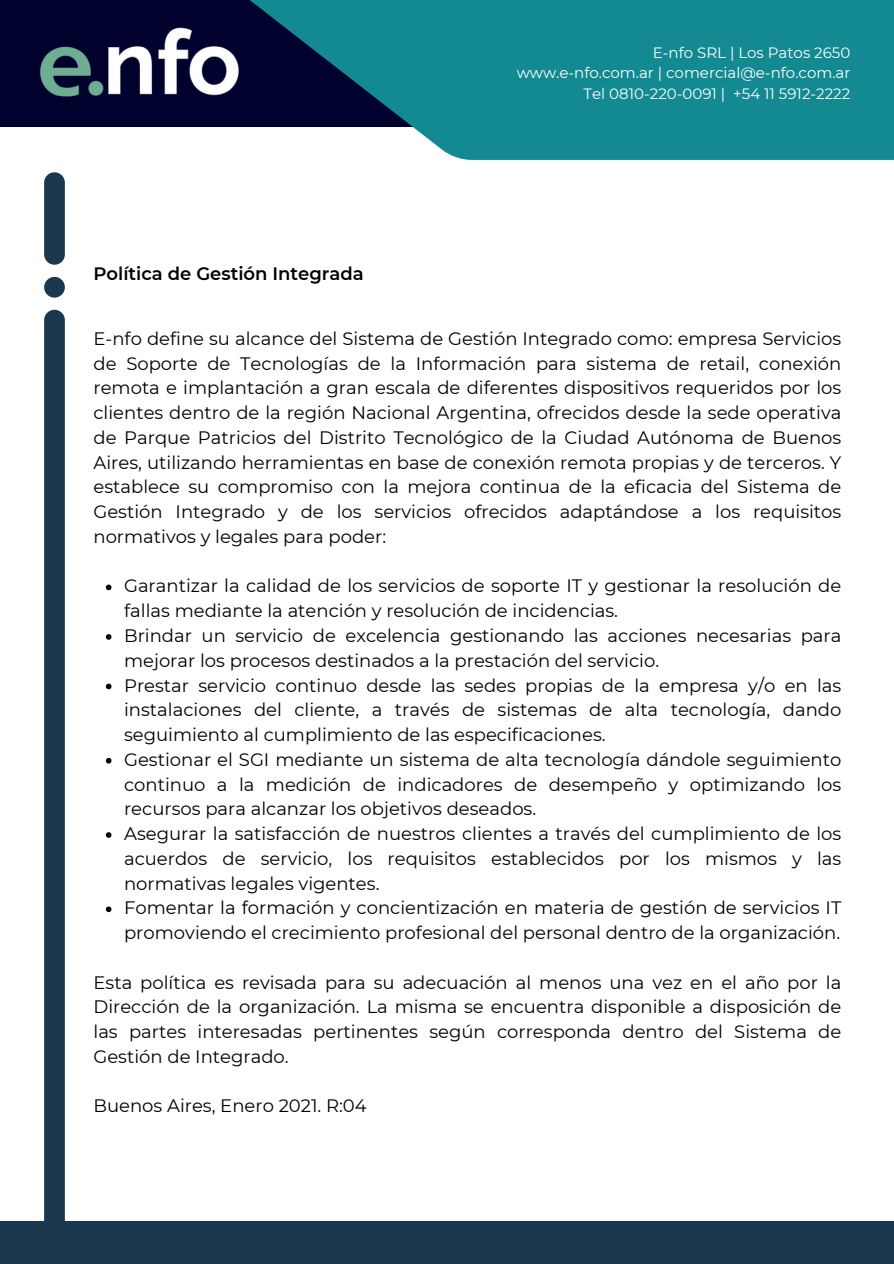
<style>
.page{position:relative;width:894px;height:1264px;background:#fff}
.page>*{position:absolute;margin:0;border:0;box-sizing:border-box;transform-origin:0 0}
.t1{font:18px/24.8px "Montserrat";color:#000;text-align:justify}
.t2{font:600 18px "Montserrat";color:#000}
.t3{font:15px "Montserrat";color:#fff}
</style>
<div class="page">
<div style="left:0;top:1221px;width:893px;height:42px;background:#1c384e"></div>
<svg style="left:44px;top:310px;width:21px;height:911px;background:#1f3a50"></svg>
<div style="left:44px;top:277px;width:21px;height:20px;background:#1c384e;border-radius:50%"></div>
<div style="left:44px;top:172px;width:21px;height:93px;background:#1c384e;border-radius:10px"></div>
<div style="left:0;top:0;width:893px;height:127px;background:#00022e"></div>
<svg style="left:250px;top:0;width:643px;height:160px;fill:#138a92"></svg>
<img style="left:39px;top:19px;width:216px;height:87px">
<svg style="left:106px;top:584px;width:5px;height:6px"></svg>
<svg style="left:106px;top:634px;width:5px;height:5px"></svg>
<svg style="left:106px;top:683px;width:5px;height:6px"></svg>
<svg style="left:106px;top:758px;width:5px;height:5px"></svg>
<svg style="left:106px;top:832px;width:5px;height:5px"></svg>
<svg style="left:106px;top:906px;width:5px;height:6px"></svg>
<p class="t2" style="left:93px;top:262px;width:272px">Política de Gestión Integrada</p>
<p class="t3" style="left:652px;top:44px;width:199px">E-nfo SRL | Los Patos 2650</p>
<p class="t3" style="left:516px;top:64px;width:335px">www.e-nfo.com.ar | comercial@e-nfo.com.ar</p>
<p class="t3" style="left:583px;top:84px;width:268px">Tel 0810-220-0091 | +54 11 5912-2222</p>
<p class="t1" style="left:93px;top:326px;width:749px">E-nfo define su alcance del Sistema de Gestión Integrado como: empresa Servicios de Soporte de Tecnologías de la Información para sistema de retail, conexión remota e implantación a gran escala de diferentes dispositivos requeridos por los clientes dentro de la región Nacional Argentina, ofrecidos desde la sede operativa de Parque Patricios del Distrito Tecnológico de la Ciudad Autónoma de Buenos Aires, utilizando herramientas en base de conexión remota propias y de terceros. Y establece su compromiso con la mejora continua de la eficacia del Sistema de Gestión Integrado y de los servicios ofrecidos adaptándose a los requisitos normativos y legales para poder:</p>
<p class="t1" style="left:124px;top:573px;width:718px">Garantizar la calidad de los servicios de soporte IT y gestionar la resolución de fallas mediante la atención y resolución de incidencias.</p>
<p class="t1" style="left:124px;top:623px;width:718px">Brindar un servicio de excelencia gestionando las acciones necesarias para mejorar los procesos destinados a la prestación del servicio.</p>
<p class="t1" style="left:124px;top:672px;width:718px">Prestar servicio continuo desde las sedes propias de la empresa y/o en las instalaciones del cliente, a través de sistemas de alta tecnología, dando seguimiento al cumplimiento de las especificaciones.</p>
<p class="t1" style="left:124px;top:747px;width:718px">Gestionar el SGI mediante un sistema de alta tecnología dándole seguimiento continuo a la medición de indicadores de desempeño y optimizando los recursos para alcanzar los objetivos deseados.</p>
<p class="t1" style="left:124px;top:821px;width:718px">Asegurar la satisfacción de nuestros clientes a través del cumplimiento de los acuerdos de servicio, los requisitos establecidos por los mismos y las normativas legales vigentes.</p>
<p class="t1" style="left:124px;top:895px;width:718px">Fomentar la formación y concientización en materia de gestión de servicios IT promoviendo el crecimiento profesional del personal dentro de la organización.</p>
<p class="t1" style="left:93px;top:969px;width:749px">Esta política es revisada para su adecuación al menos una vez en el año por la Dirección de la organización. La misma se encuentra disponible a disposición de las partes interesadas pertinentes según corresponda dentro del Sistema de Gestión de Integrado.</p>
<p class="t1" style="left:93px;top:1093px;width:275px">Buenos Aires, Enero 2021. R:04</p>
</div>
